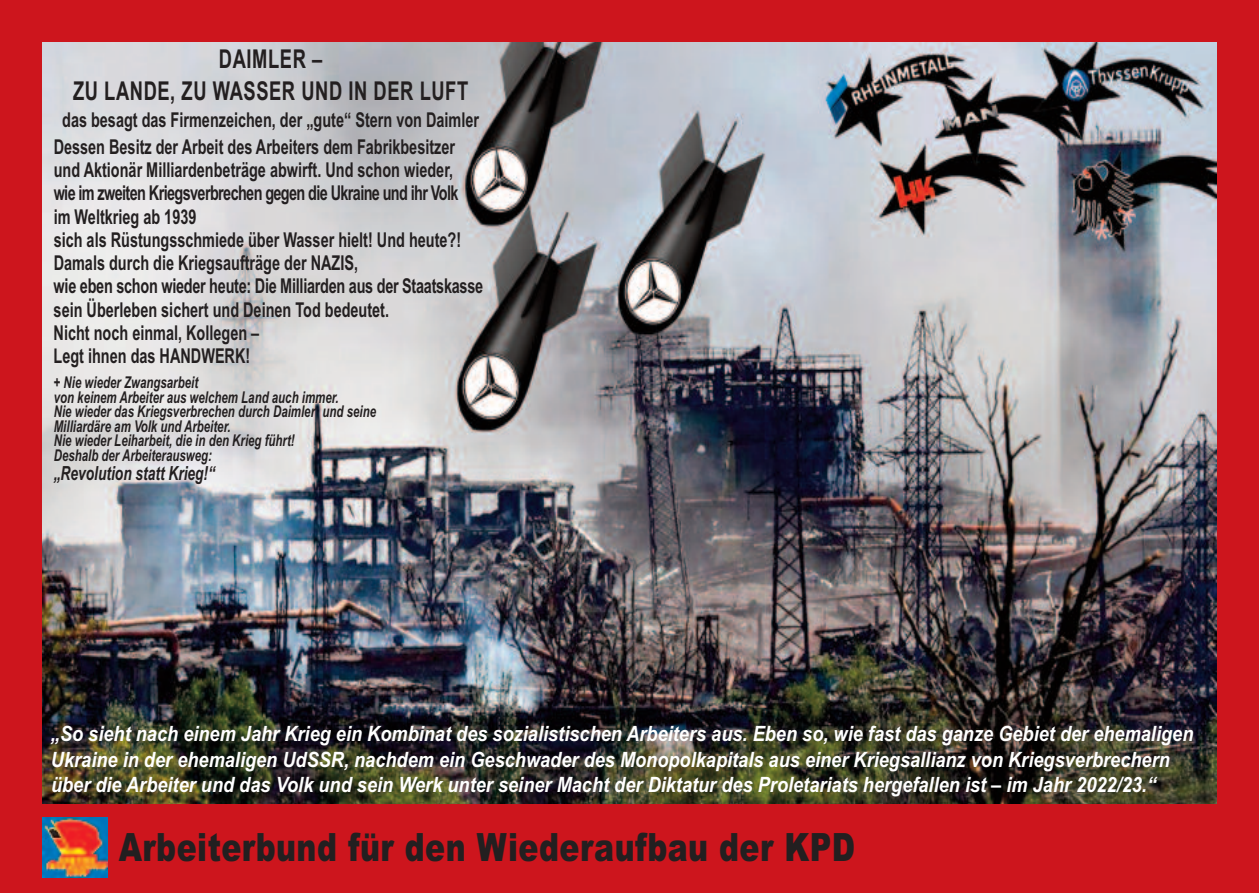
<style>
.page{position:relative;width:1259px;height:893px;background:#cd151d}
.page>*{position:absolute;margin:0;border:0;box-sizing:border-box;transform-origin:0 0}
.t1{font:900 39px "Arial";letter-spacing:.015em;color:#231f20;scale:.77 1}
.t2{font:700 26.1px/31.2px "Arial Narrow";letter-spacing:.025em;color:#231f20;text-align:center;scale:.86 1}
.t3{font:italic 700 21px/25.2px "Arial";color:#fff;scale:.86 1}
.t4{font:700 20.4px/23.1px "Arial Narrow";color:#231f20;scale:.86 1}
.t5{font:italic 700 19.5px "Arial Narrow";color:#231f20;scale:.86 1}
.t6{font:italic 700 16.2px/14.7px "Arial Narrow";color:#231f20;scale:.86 1}
</style>
<div class="page">
<img style="left:43px;top:43px;width:1173px;height:760px">
<img style="left:43px;top:818px;width:64px;height:59px">
<p class="t2" style="left:73px;top:44px;width:461px">DAIMLER –<br>ZU LANDE, ZU WASSER UND IN DER LUFT</p>
<p class="t4" style="left:54px;top:106px;width:496px;line-height:27px;text-indent:8px">das besagt das Firmenzeichen, der „gute“ Stern von Daimler<br>Dessen Besitz der Arbeit des Arbeiters dem Fabrikbesitzer</p>
<p class="t4" style="left:54px;top:159px;width:501px">und Aktionär Milliardenbeträge abwirft. Und schon wieder,<br>wie im zweiten Kriegsverbrechen gegen die Ukraine und ihr Volk<br>im Weltkrieg ab 1939<br>sich als Rüstungsschmiede über Wasser hielt! Und heute?!<br>Damals durch die Kriegsaufträge der NAZIS,<br>wie eben schon wieder heute: Die Milliarden aus der Staatskasse sein Überleben sichert und Deinen Tod bedeutet.<br>Nicht noch einmal, Kollegen –<br>Legt ihnen das HANDWERK!</p>
<p class="t6" style="left:54px;top:375px;width:376px">+ Nie wieder Zwangsarbeit<br>von keinem Arbeiter aus welchem Land auch immer.<br>Nie wieder das Kriegsverbrechen durch Daimler und seine Milliardäre am Volk und Arbeiter.<br>Nie wieder Leiharbeit, die in den Krieg führt!<br>Deshalb der Arbeiterausweg:</p>
<p class="t5" style="left:54px;top:461px;width:189px">„Revolution statt Krieg!“</p>
<p class="t3" style="left:51px;top:721px;width:1330px">„So sieht nach einem Jahr Krieg ein Kombinat des sozialistischen Arbeiters aus. Eben so, wie fast das ganze Gebiet der ehemaligen<br>Ukraine in der ehemaligen UdSSR, nachdem ein Geschwader des Monopolkapitals aus einer Kriegsallianz von Kriegsverbrechern über die Arbeiter und das Volk und sein Werk unter seiner Macht der Diktatur des Proletariats hergefallen ist – im Jahr 2022/23.“</p>
<h1 class="t1" style="left:119px;top:825px;width:958px">Arbeiterbund für den Wiederaufbau der KPD</h1>
</div>
